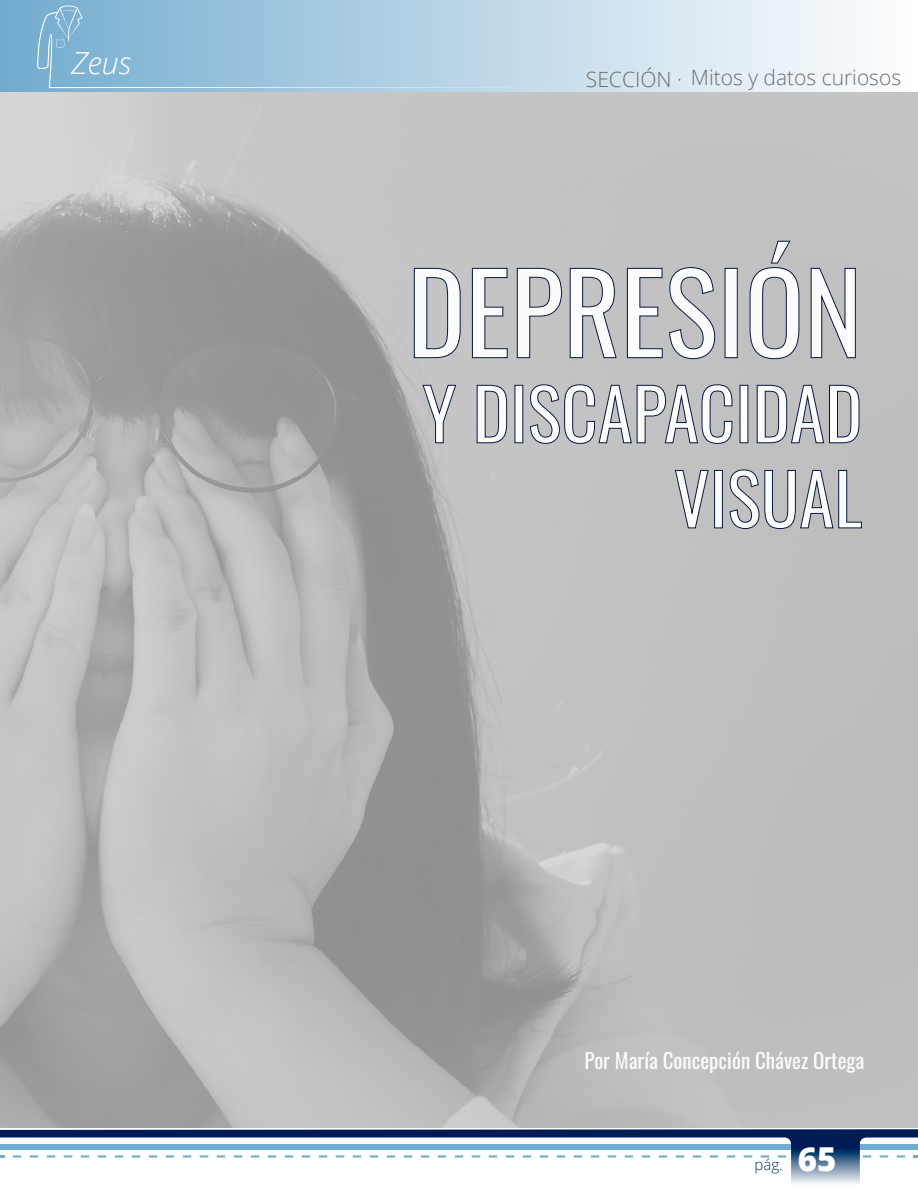
<style>
.page{position:relative;width:918px;height:1188px;background:#fff}
.page>*{position:absolute;margin:0;border:0;box-sizing:border-box;transform-origin:0 0}
.t1{font:110.25px "Oswald";color:#fcfcfc}
.t2{font:70.95px/85.2px "Oswald";color:#fcfcfc;text-align:right}
.t3{font:italic 300 30.45px "Open Sans";color:#fff}
.t4{font:21px "Oswald";color:#fcfcfc}
.t5{font:300 21px "Open Sans";color:#6d6d6d}
.t6{font:300 15px "Open Sans";color:#003360}
.s1{font-weight:800;font-size:33px;color:#fff}
</style>
<div class="page">
<svg style="left:1px;top:0;width:917px;height:93px"></svg>
<svg style="left:37px;top:6px;width:537px;height:82px;background:#a3c8df"></svg>
<svg style="left:4px;top:1129px;width:914px;height:55px"></svg>
<hr style="left:0;top:0;width:1px;height:94px;background:#71accf">
<svg style="left:0;top:1129px;width:4px;height:29px"></svg>
<img style="left:0;top:93px;width:918px;height:1035px">
<svg style="left:414px;top:268px;width:47px;height:90px;background:#b2b4b8"></svg>
<svg style="left:472px;top:268px;width:36px;height:90px;background:#b1b3b7"></svg>
<svg style="left:517px;top:268px;width:45px;height:90px;background:#b4b6b9"></svg>
<svg style="left:570px;top:268px;width:47px;height:90px;background:#b1b2b6"></svg>
<svg style="left:627px;top:268px;width:36px;height:90px;background:#afb1b5"></svg>
<svg style="left:669px;top:267px;width:46px;height:92px;background:#b0b2b5"></svg>
<svg style="left:750px;top:241px;width:49px;height:118px;background:#b2b3b6"></svg>
<svg style="left:811px;top:268px;width:45px;height:90px;background:#acaeb2"></svg>
<svg style="left:423px;top:385px;width:33px;height:58px;background:#b0b2b6"></svg>
<svg style="left:477px;top:385px;width:30px;height:58px;background:#a9acb2"></svg>
<svg style="left:530px;top:384px;width:202px;height:60px;background:#acaeb2"></svg>
<svg style="left:757px;top:385px;width:102px;height:58px;background:#a8aaaf"></svg>
<svg style="left:675px;top:470px;width:34px;height:58px;background:#abadb2"></svg>
<div style="left:714px;top:470px;width:9px;height:58px;border:1px solid #071942"></div>
<svg style="left:730px;top:470px;width:132px;height:59px;background:#a9abb0"></svg>
<h3 class="t3" style="left:71px;top:42px;width:61px">Zeus</h3>
<p class="t5" style="left:586px;top:63px;width:317px">SECCIÓN · Mitos y datos curiosos</p>
<h1 class="t1" style="left:407px;top:215px;width:457px">DEPRESIÓN</h1>
<h2 class="t2" style="left:422px;top:364px;width:442px">Y DISCAPACIDAD<br>VISUAL</h2>
<p class="t4" style="left:584px;top:1042px;width:282px">Por María Concepción Chávez Ortega</p>
<p class="t6" style="left:755px;top:1154px;width:83px">pág. <span class="s1">65</span></p>
</div>
